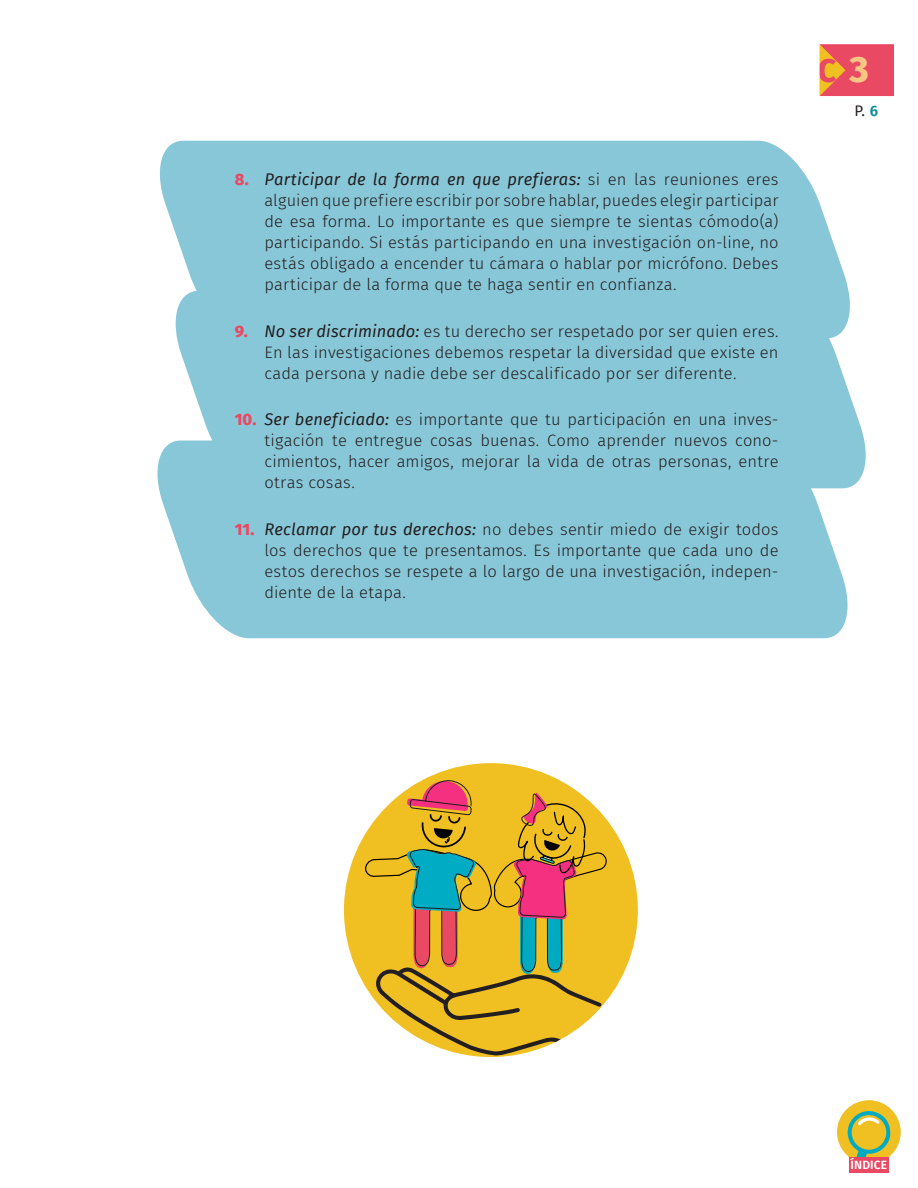
<style>
.page{position:relative;width:918px;height:1188px;background:#fff}
.page>*{position:absolute;margin:0;border:0;box-sizing:border-box;transform-origin:0 0}
.t1{font:800 36.6px "Fira Sans";color:#fbc684}
.t2{font:300 16.5px/21px "Fira Sans";letter-spacing:.005em;color:#231f20;text-align:justify}
.t3{font:15px "Fira Sans";color:#231f20}
.t4{font:600 12px "Fira Sans";letter-spacing:.01em;color:#fff}
.s1{font-weight:800;color:#e94963}
.s2{font-weight:400;font-style:italic}
.s3{font-weight:600;color:#0a8d9f}
</style>
<div class="page">
<div style="left:820px;top:44px;width:74px;height:52px;background:#e94963"></div>
<svg style="left:820px;top:44px;width:26px;height:52px"></svg>
<div style="left:837px;top:1100px;width:64px;height:64px;background:#f0bf21;border-radius:50%"></div>
<svg style="left:846px;top:1109px;width:45px;height:48px"></svg>
<div style="left:849px;top:1157px;width:40px;height:16px;background:#e94963"></div>
<svg style="left:157px;top:141px;width:709px;height:497px;background:#90cbda"></svg>
<div style="left:344px;top:763px;width:294px;height:294px;background:#f0bf21;border-radius:50%"></div>
<svg style="left:364px;top:763px;width:243px;height:294px"></svg>
<p class="t2" style="left:264px;top:169px;width:516px;text-indent:-30px"><span class="s1">8.</span> <span class="s2">Participar de la forma en que prefieras:</span> si en las reuniones eres alguien que prefiere escribir por sobre hablar, puedes elegir participar de esa forma. Lo importante es que siempre te sientas cómodo(a) participando. Si estás participando en una investigación on-line, no estás obligado a encender tu cámara o hablar por micrófono. Debes participar de la forma que te haga sentir en confianza.</p>
<p class="t2" style="left:264px;top:321px;width:516px;text-indent:-30px"><span class="s1">9.</span> <span class="s2">No ser discriminado:</span> es tu derecho ser respetado por ser quien eres.<br>En las investigaciones debemos respetar la diversidad que existe en cada persona y nadie debe ser descalificado por ser diferente.</p>
<p class="t2" style="left:264px;top:409px;width:516px;text-indent:-30px"><span class="s1">10.</span> <span class="s2">Ser beneficiado:</span> es importante que tu participación en una inves&shy;tigación te entregue cosas buenas. Como aprender nuevos cono&shy;cimientos, hacer amigos, mejorar la vida de otras personas, entre otras cosas.</p>
<p class="t2" style="left:264px;top:519px;width:516px;text-indent:-30px"><span class="s1">11.</span> <span class="s2">Reclamar por tus derechos:</span> no debes sentir miedo de exigir todos los derechos que te presentamos. Es importante que cada uno de estos derechos se respete a lo largo de una investigación, indepen&shy;diente de la etapa.</p>
<h1 class="t1" style="left:850px;top:37px;width:21px">3</h1>
<p class="t3" style="left:855px;top:99px;width:25px">P. <span class="s3">6</span></p>
<p class="t4" style="left:851px;top:1155px;width:38px">ÍNDICE</p>
</div>
